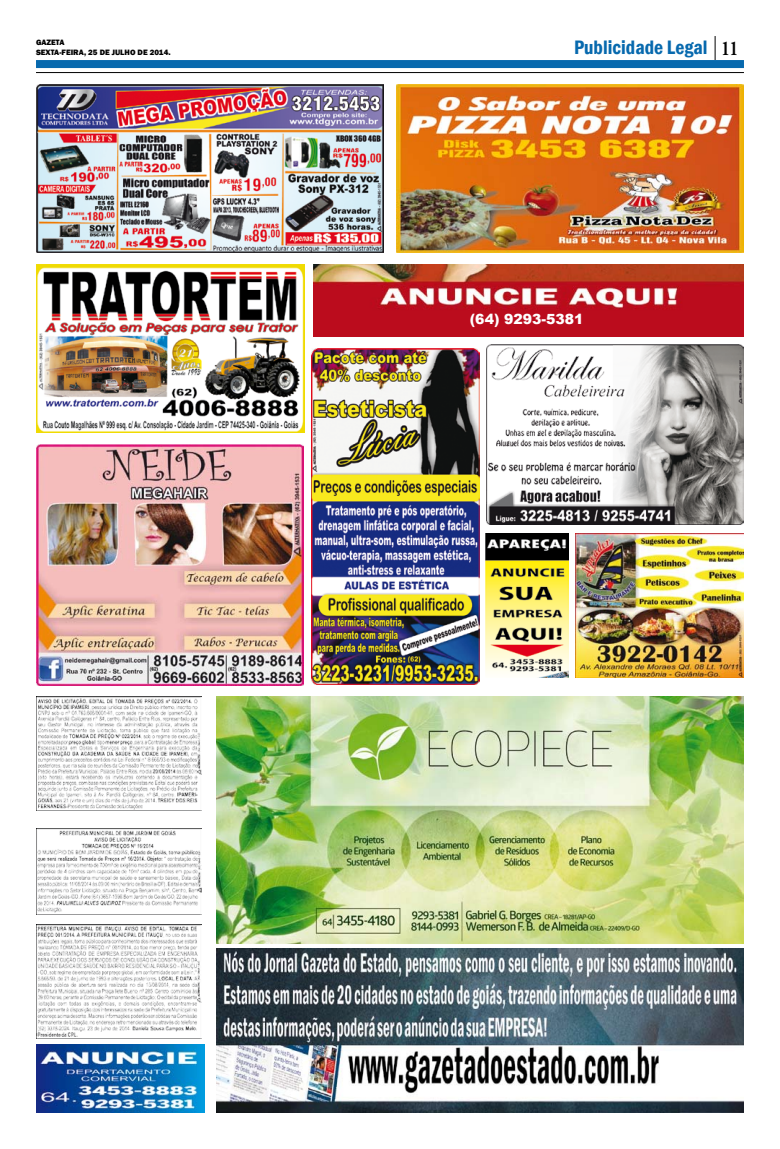
<style>
.page{position:relative;width:780px;height:1149px;background:#fff}
.page>*{position:absolute;margin:0;border:0;box-sizing:border-box;transform-origin:0 0}
.t1{font:600 condensed 20px "Franklin Gothic";color:#0769ae}
.t2{font:900 14px "Arial";color:#fff}
.t3{font:800 8px/10px "Franklin Gothic";color:#000}
.s1{font-family:"Adobe Garamond Pro";font-weight:700;font-stretch:normal;font-size:20.8px;color:#000}
</style>
<div class="page">
<img style="left:216px;top:948px;width:527px;height:164px">
<img style="left:36px;top:1044px;width:168px;height:68px">
<svg style="left:714px;top:36px;width:1px;height:24px"></svg>
<div style="left:36px;top:60px;width:708px;height:8px;background:#0769ae"></div>
<hr style="left:36px;top:72px;width:708px;height:1px;background:#000">
<img style="left:313px;top:264px;width:431px;height:72px">
<img style="left:396px;top:84px;width:348px;height:168px">
<img style="left:311px;top:348px;width:168px;height:336px">
<img style="left:36px;top:84px;width:348px;height:168px">
<img style="left:36px;top:264px;width:268px;height:168px">
<img style="left:485px;top:533px;width:83px;height:144px">
<img style="left:576px;top:533px;width:168px;height:144px">
<img style="left:36px;top:444px;width:268px;height:241px">
<img style="left:486px;top:344px;width:258px;height:180px">
<img style="left:216px;top:696px;width:528px;height:247px">
<img style="left:36px;top:828px;width:165px;height:86px">
<img style="left:36px;top:696px;width:165px;height:114px">
<img style="left:36px;top:924px;width:165px;height:114px">
<p class="t3" style="left:36px;top:37px;width:136px">GAZETA<br>SEXTA-FEIRA, 25 DE JULHO DE 2014.</p>
<h1 class="t1" style="left:574px;top:34px;width:165px">Publicidade Legal <span class="s1">11</span></h1>
<h2 class="t2" style="left:470px;top:309px;width:115px">(64) 9293-5381</h2>
</div>
